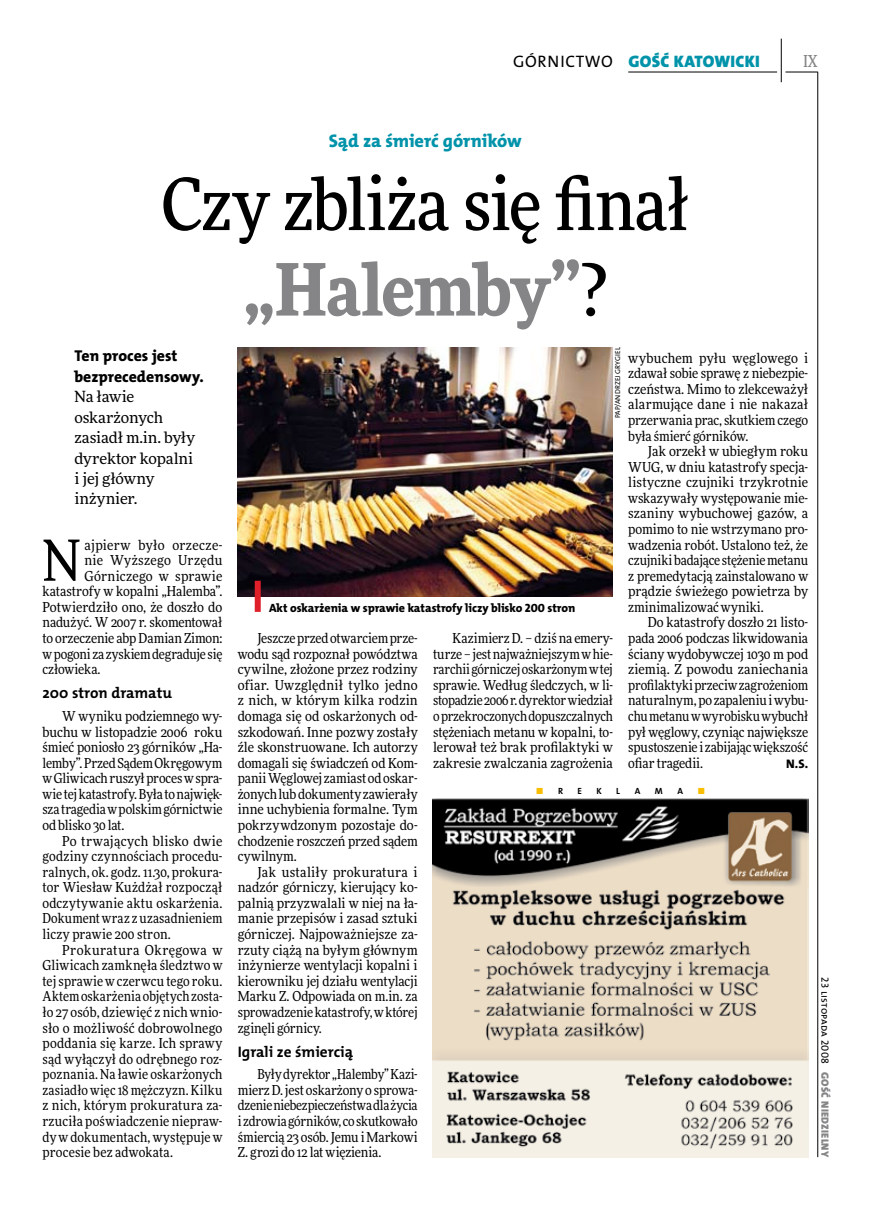
<style>
.page{position:relative;width:872px;height:1221px;background:#fff}
.page>*{position:absolute;margin:0;border:0;box-sizing:border-box;transform-origin:0 0}
.t1{font:500 72px/85.5px "Freeday Narrow";letter-spacing:-.02em;color:#000;text-align:center}
.t2{font:56.7px "Freeday Narrow News";color:#000}
.t3{font:18.3px "The Mix HP8 Ex Bld";color:#0093aa}
.t4{font:16.65px "The Mix HP9 Blk";letter-spacing:.02em;color:#0093aa}
.t5{font:16.65px "The Mix HP5 Plain";color:#000}
.t6{font:500 16.5px "Freeday Narrow";color:#858486;scale:.9 1}
.t7{font:15.75px/20.4px "The Mix HP8 Ex Bld";color:#000}
.t8{font:15.45px/20.4px "Freeday News";letter-spacing:-.01em;color:#000}
.t9{font:15.3px "The Mix HP7 Bld";color:#000}
.t10{font:13.8px/15.6px "Freeday Narrow News";color:#000;text-align:justify}
.t11{font:13.8px "Freeday Narrow News";letter-spacing:.02em;color:#000}
.t12{font:12.45px "The Mix HP8 Ex Bld";color:#000}
.t13{font:12px "The Mix HP8 Ex Bld";letter-spacing:-.005em;color:#000}
.t14{font:10.5px "The Mix HP5 Plain";letter-spacing:.015em;color:#000}
.t15{font:10.5px "The Mix HP9 Blk";letter-spacing:.025em;color:#858486}
.t16{font:9px "The Mix HP7 Bld";color:#000}
.t17{font:9px "The Mix HP7 Bld";color:#f9be00}
.t18{font:7.2px "The Mix HP5 Plain";letter-spacing:.015em;color:#000}
.s1{font-weight:900;color:#858486}
.s2{color:#000}
</style>
<div class="page">
<hr style="left:817px;top:72px;width:1px;height:1084px;background:#000">
<hr style="left:781px;top:39px;width:1px;height:43px;background:#000">
<hr style="left:785px;top:72px;width:32px;height:1px;background:#000">
<hr style="left:628px;top:72px;width:149px;height:1px;background:#000">
<img style="left:432px;top:798px;width:376px;height:359px">
<img style="left:238px;top:347px;width:375px;height:249px">
<div style="left:255px;top:580px;width:6px;height:32px;background:#df1f2a"></div>
<p class="t5" style="left:513px;top:50px;width:58px">GÓRNICTW</p>
<p class="t5" style="left:601px;top:50px;width:13px">O</p>
<p class="t4" style="left:628px;top:50px;width:133px">GOŚĆ KATOWICKI</p>
<p class="t6" style="left:803px;top:50px;width:17px">IX</p>
<h3 class="t3" style="left:329px;top:129px;width:195px">Sąd za śmierć górników</h3>
<h1 class="t1" style="left:161px;top:160px;width:529px">Czy zbliża się finał <span class="s1">„Halemby”</span>?</h1>
<p class="t7" style="left:74px;top:346px;width:131px">Ten proces jest bezprecedensowy.</p>
<p class="t8" style="left:74px;top:386px;width:122px">Na ławie oskarżonych zasiadł m.in. były dyrektor kopalni i jej główny inżynier.</p>
<h2 class="t2" style="left:43px;top:525px;width:40px">N</h2>
<p class="t11" style="left:84px;top:536px;width:140px">ajpierw było orzecze-</p>
<p class="t11" style="left:84px;top:551px;width:139px">nie Wyższego Urzędu</p>
<p class="t10" style="left:84px;top:568px;width:139px">Górniczego w sprawie</p>
<p class="t10" style="left:43px;top:583px;width:181px">katastrofy w kopalni „Halemba”.</p>
<p class="t10" style="left:43px;top:599px;width:181px">Potwierdziło ono, że doszło do</p>
<p class="t10" style="left:43px;top:614px;width:181px">nadużyć. W 2007 r. skomentował</p>
<p class="t10" style="left:43px;top:630px;width:181px">to orzeczenie abp Damian Zimon:</p>
<p class="t10" style="left:43px;top:645px;width:181px">w pogoni za zyskiem degraduje się</p>
<p class="t10" style="left:43px;top:661px;width:60px">człowieka.</p>
<p class="t9" style="left:43px;top:683px;width:131px">200 stron dramatu</p>
<p class="t10" style="left:43px;top:708px;width:181px;text-indent:20px">W wyniku podziemnego wy&shy;buchu w listopadzie 2006 roku śmieć poniosło 23 górników „Ha&shy;lemby”. Przed Sądem Okręgowym w Gliwicach ruszył proces w spra&shy;wie tej katastrofy. Była to najwięk&shy;sza tragedia w polskim górnictwie od blisko 30 lat.</p>
<p class="t10" style="left:43px;top:832px;width:181px;text-indent:20px">Po trwających blisko dwie godziny czynnościach procedu&shy;ralnych, ok. godz. 11.30, prokura&shy;tor Wiesław Kużdżał rozpoczął odczytywanie aktu oskarżenia.<br>Dokument wraz z uzasadnieniem liczy prawie 200 stron.</p>
<p class="t10" style="left:43px;top:941px;width:181px;text-indent:20px">Prokuratura Okręgowa w Gliwicach zamknęła śledztwo w tej sprawie w czerwcu tego roku.<br>Aktem oskarżenia objętych zosta&shy;ło 27 osób, dziewięć z nich wnio&shy;sło o możliwość dobrowolnego poddania się karze. Ich sprawy sąd wyłączył do odrębnego roz&shy;poznania. Na ławie oskarżonych zasiadło więc 18 mężczyzn. Kilku z nich, którym prokuratura za&shy;rzuciła poświadczenie niepraw&shy;dy w dokumentach, występuje w procesie bez adwokata.</p>
<p class="t18" style="left:613px;top:418px;width:73px;rotate:-90deg">PAP/ANDRZEJ GRYGIEL</p>
<p class="t10" style="left:628px;top:350px;width:181px">wybuchem pyłu węglowego i zdawał sobie sprawę z niebezpie&shy;czeństwa. Mimo to zlekceważył alarmujące dane i nie nakazał przerwania prac, skutkiem czego była śmierć górników.</p>
<p class="t10" style="left:628px;top:443px;width:181px;text-indent:20px">Jak orzekł w ubiegłym roku WUG, w dniu katastrofy specja&shy;listyczne czujniki trzykrotnie wskazywały występowanie mie&shy;szaniny wybuchowej gazów, a pomimo to nie wstrzymano pro&shy;wadzenia robót. Ustalono też, że czujniki badające stężenie metanu z premedytacją zainstalowano w prądzie świeżego powietrza by zminimalizować wyniki.</p>
<p class="t10" style="left:628px;top:614px;width:181px;text-indent:20px">Do katastrofy doszło 21 listo&shy;pada 2006 podczas likwidowania ściany wydobywczej 1030 m pod ziemią. Z powodu zaniechania profilaktyki przeciw zagrożeniom naturalnym, po zapaleniu i wybu&shy;chu metanu w wyrobisku wybuchł pył węglowy, czyniąc największe spustoszenie i zabijając większość ofiar tragedii.</p>
<p class="t13" style="left:269px;top:600px;width:308px">Akt oskarżenia w sprawie katastrofy liczy blisko 200 stron</p>
<p class="t10" style="left:238px;top:630px;width:181px;text-indent:20px">Jeszcze przed otwarciem prze&shy;wodu sąd rozpoznał powództwa cywilne, złożone przez rodziny ofiar. Uwzględnił tylko jedno z nich, w którym kilka rodzin domaga się od oskarżonych od&shy;szkodowań. Inne pozwy zostały źle skonstruowane. Ich autorzy domagali się świadczeń od Kom&shy;panii Węglowej zamiast od oskar&shy;żonych lub dokumenty zawierały inne uchybienia formalne. Tym pokrzywdzonym pozostaje do&shy;chodzenie roszczeń przed sądem cywilnym.</p>
<p class="t10" style="left:238px;top:863px;width:181px;text-indent:20px">Jak ustaliły prokuratura i nadzór górniczy, kierujący ko&shy;palnią przyzwalali w niej na ła&shy;manie przepisów i zasad sztuki górniczej. Najpoważniejsze za&shy;rzuty ciążą na byłym głównym inżynierze wentylacji kopalni i kierowniku jej działu wentylacji Marku Z. Odpowiada on m.in. za sprowadzenie katastrofy, w której zginęli górnicy.</p>
<p class="t9" style="left:238px;top:1041px;width:117px">Igrali ze śmiercią</p>
<p class="t10" style="left:238px;top:1066px;width:181px;text-indent:20px">Były dyrektor „Halemby” Kazi&shy;mierz D. jest oskarżony o sprowa&shy;dzenie niebezpieczeństwa dla życia i zdrowia górników, co skutkowało śmiercią 23 osób. Jemu i Markowi Z. grozi do 12 lat więzienia.</p>
<p class="t10" style="left:433px;top:630px;width:181px;text-indent:20px">Kazimierz D. – dziś na emery&shy;turze – jest najważniejszym w hie&shy;rarchii górniczej oskarżonym w tej sprawie. Według śledczych, w li&shy;stopadzie 2006 r. dyrektor wiedział o przekroczonych dopuszczalnych stężeniach metanu w kopalni, to&shy;lerował też brak profilaktyki w zakresie zwalczania zagrożenia</p>
<p class="t12" style="left:786px;top:755px;width:23px">N.S.</p>
<p class="t17" style="left:536px;top:785px;width:28px">■ <span class="s2">r</span></p>
<p class="t16" style="left:577px;top:785px;width:6px">e</p>
<p class="t16" style="left:596px;top:785px;width:6px">k</p>
<p class="t16" style="left:616px;top:785px;width:5px">l</p>
<p class="t16" style="left:634px;top:785px;width:7px">a</p>
<p class="t16" style="left:655px;top:785px;width:9px">m</p>
<p class="t16" style="left:677px;top:785px;width:7px">a</p>
<p class="t17" style="left:697px;top:785px;width:9px">■</p>
<p class="t14" style="left:832px;top:977px;width:88px;rotate:90deg">23 LISTOPADA 2008</p>
<p class="t15" style="left:832px;top:1071px;width:87px;rotate:90deg">GOŚĆ NIEDZIELNY</p>
</div>
